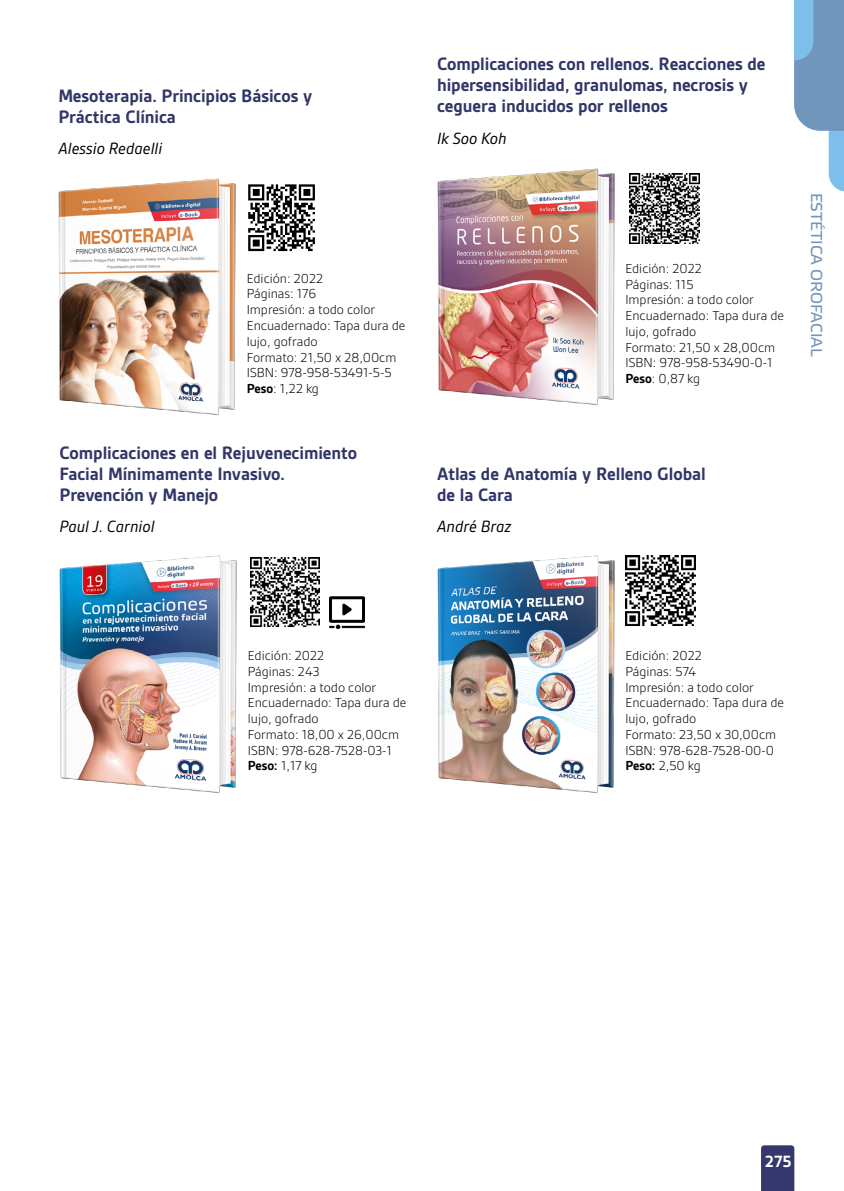
<style>
.page{position:relative;width:844px;height:1191px;background:#fff}
.page>*{position:absolute;margin:0;border:0;box-sizing:border-box;transform-origin:0 0}
.t1{font:700 19.25px/21px "Gesta";letter-spacing:-.005em;color:#313667}
.t2{font:italic 17.5px "Gesta";color:#000}
.t3{font:700 17.5px "Gesta";color:#fff}
.t4{font:15.75px "Etelka Text Pro";color:#7196bc}
.t5{font:300 14px/15.8px "Gesta";color:#000}
.s1{font-weight:700}
</style>
<div class="page">
<div style="left:761px;top:1145px;width:33px;height:46px;background:#34386c"></div>
<img style="left:58px;top:178px;width:177px;height:238px">
<svg style="left:248px;top:184px;width:67px;height:67px"></svg>
<img style="left:437px;top:555px;width:177px;height:239px">
<img style="left:625px;top:555px;width:69px;height:70px">
<img style="left:59px;top:555px;width:177px;height:239px">
<img style="left:329px;top:596px;width:35px;height:32px">
<img style="left:250px;top:557px;width:70px;height:70px">
<img style="left:437px;top:168px;width:177px;height:238px">
<img style="left:629px;top:174px;width:70px;height:69px">
<svg style="left:794px;top:0;width:49px;height:192px"></svg>
<p class="t1" style="left:58px;top:85px;width:255px">Mesoterapia. Principios Básicos y</p>
<p class="t1" style="left:58px;top:106px;width:119px">Práctica Clínica</p>
<p class="t2" style="left:58px;top:139px;width:105px">Alessio Redaelli</p>
<p class="t5" style="left:247px;top:270px;width:160px">Edición: 2022<br>Páginas: 176<br>Impresión: a todo color<br>Encuadernado: Tapa dura de lujo, gofrado</p>
<p class="t5" style="left:247px;top:349px;width:151px">Formato: 21,50 x 28,00cm</p>
<p class="t5" style="left:247px;top:365px;width:146px">ISBN: 978-958-53491-5-5</p>
<p class="t5" style="left:247px;top:380px;width:74px"><span class="s1">Peso</span>: 1,22 kg</p>
<p class="t1" style="left:59px;top:442px;width:299px">Complicaciones en el Rejuvenecimiento<br>Facial Mínimamente Invasivo.</p>
<p class="t1" style="left:59px;top:484px;width:160px">Prevención y Manejo</p>
<p class="t2" style="left:59px;top:516px;width:97px">Paul J. Carniol</p>
<p class="t1" style="left:437px;top:53px;width:330px">Complicaciones con rellenos. Reacciones de hipersensibilidad, granulomas, necrosis y ceguera inducidos por rellenos</p>
<p class="t2" style="left:437px;top:129px;width:71px">Ik Soo Koh</p>
<p class="t5" style="left:625px;top:260px;width:160px">Edición: 2022<br>Páginas: 115<br>Impresión: a todo color<br>Encuadernado: Tapa dura de lujo, gofrado</p>
<p class="t5" style="left:625px;top:339px;width:151px">Formato: 21,50 x 28,00cm</p>
<p class="t5" style="left:625px;top:355px;width:148px">ISBN: 978-958-53490-0-1</p>
<p class="t5" style="left:625px;top:370px;width:76px"><span class="s1">Peso</span>: 0,87 kg</p>
<p class="t4" style="left:824px;top:192px;width:165px;rotate:90deg">ESTÉTICA OROFACIAL</p>
<h1 class="t1" style="left:437px;top:463px;width:270px">Atlas de Anatomía y Relleno Global de la Cara</h1>
<p class="t2" style="left:437px;top:516px;width:76px">André Braz</p>
<p class="t5" style="left:248px;top:647px;width:160px">Edición: 2022<br>Páginas: 243<br>Impresión: a todo color<br>Encuadernado: Tapa dura de lujo, gofrado</p>
<p class="t5" style="left:248px;top:726px;width:153px">Formato: 18,00 x 26,00cm</p>
<p class="t5" style="left:248px;top:742px;width:146px">ISBN: 978-628-7528-03-1</p>
<p class="t5" style="left:248px;top:758px;width:71px"><span class="s1">Peso:</span> 1,17 kg</p>
<p class="t5" style="left:625px;top:647px;width:160px">Edición: 2022<br>Páginas: 574<br>Impresión: a todo color<br>Encuadernado: Tapa dura de lujo, gofrado</p>
<p class="t5" style="left:625px;top:726px;width:152px">Formato: 23,50 x 30,00cm</p>
<p class="t5" style="left:625px;top:742px;width:150px">ISBN: 978-628-7528-00-0</p>
<p class="t5" style="left:625px;top:758px;width:77px"><span class="s1">Peso:</span> 2,50 kg</p>
<p class="t3" style="left:764px;top:1151px;width:28px">275</p>
</div>
